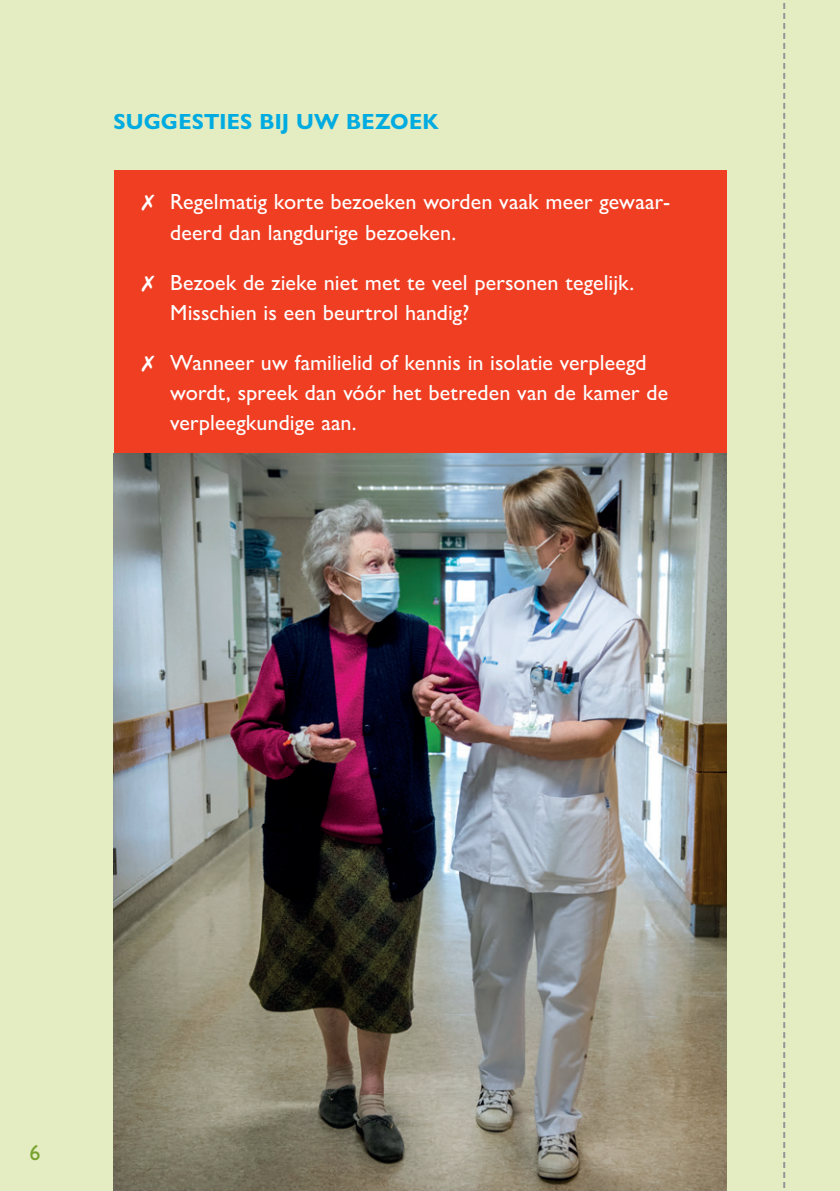
<style>
.page{position:relative;width:840px;height:1191px;background:#fff}
.page>*{position:absolute;margin:0;border:0;box-sizing:border-box;transform-origin:0 0}
.t1{font:500 22px/30px "Gill Sans Nova";letter-spacing:.005em;color:#fff}
.t2{font:700 22px "Gill Sans Nova";letter-spacing:.01em;color:#00abe1}
.t3{font:500 22px "Gill Sans Nova";color:#78a22d}
</style>
<div class="page">
<div style="left:0;top:0;width:839px;height:1191px;background:#e3edc1"></div>
<div style="left:113px;top:170px;width:613px;height:284px;background:#ef3e22"></div>
<svg style="left:783px;top:3px;width:1px;height:1185px"></svg>
<img style="left:113px;top:454px;width:613px;height:737px">
<p class="t2" style="left:113px;top:108px;width:327px">SUGGESTIES BIJ UW BEZOEK</p>
<p class="t1" style="left:170px;top:187px;width:501px;text-indent:-28px">✗ Regelmatig korte bezoeken worden vaak meer gewaar&shy;deerd dan langdurige bezoeken.</p>
<p class="t1" style="left:170px;top:267px;width:465px;text-indent:-28px">✗ Bezoek de zieke niet met te veel personen tegelijk.<br>Misschien is een beurtrol handig?</p>
<p class="t1" style="left:170px;top:347px;width:499px;text-indent:-28px">✗ Wanneer uw familielid of kennis in isolatie verpleegd wordt, spreek dan vóór het betreden van de kamer de verpleegkundige aan.</p>
<p class="t3" style="left:29px;top:1138px;width:13px">6</p>
</div>
